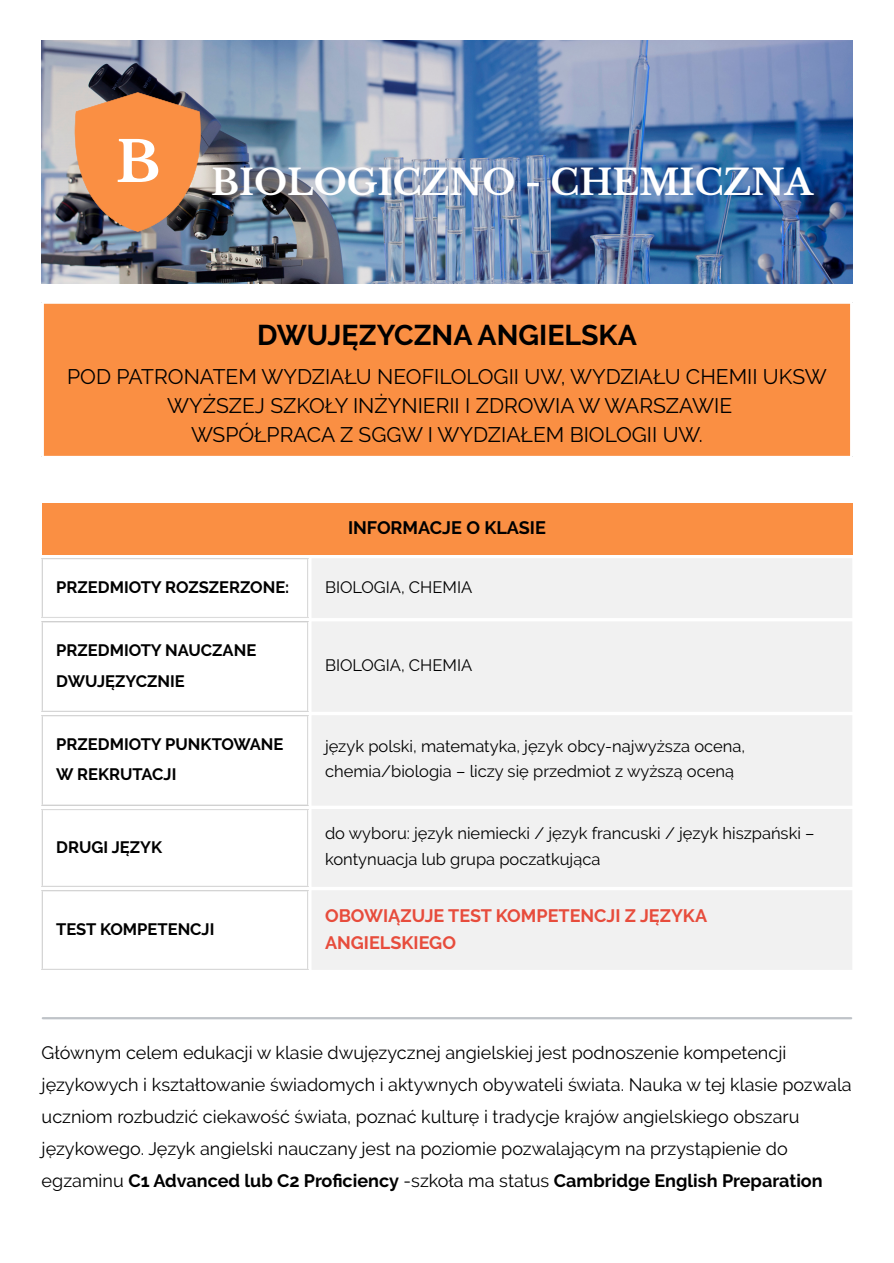
<style>
.page{position:relative;width:894px;height:1263px;background:#fff}
.page>*{position:absolute;margin:0;border:0;box-sizing:border-box;transform-origin:0 0}
.t1{font:700 55.95px "Libre Baskerville";color:#fff}
.t2{font:700 35.1px "Libre Baskerville";color:#fff}
.t3{font:700 28.5px "Raleway";color:#000}
.t4{font:21px "Raleway";color:#000}
.t5{font:18px/32.1px "Raleway";color:#000}
.t6{font:700 18px/27px "Raleway";color:#e74c3c}
.t7{font:700 18px "Raleway";color:#000}
.t8{font:16.5px/24.8px "Raleway";color:#000}
.t9{font:700 16.5px/30.3px "Raleway";color:#000}
.s1{font-weight:700}
</style>
<div class="page">
<img style="left:42px;top:40px;width:810px;height:244px">
<svg style="left:75px;top:92px;width:126px;height:140px;background:#d3824b"></svg>
<div style="left:42px;top:302px;width:809px;height:155px;background:#fa8f43"></div>
<hr style="left:42px;top:304px;width:2px;height:152px;background:#fff">
<hr style="left:849px;top:304px;width:3px;height:152px;background:#fff">
<hr style="left:42px;top:302px;width:810px;height:2px;background:#fff">
<hr style="left:42px;top:456px;width:810px;height:2px;background:#fff">
<div style="left:42px;top:503px;width:810px;height:52px;background:#fa8f43"></div>
<div style="left:312px;top:558px;width:540px;height:412px;background:#f1f1f1"></div>
<hr style="left:42px;top:559px;width:1px;height:58px;background:#dbdbdb">
<hr style="left:307px;top:559px;width:1px;height:58px;background:#dbdbdb">
<hr style="left:42px;top:558px;width:266px;height:1px;background:#dbdbdb">
<hr style="left:42px;top:617px;width:266px;height:1px;background:#dbdbdb">
<hr style="left:42px;top:622px;width:1px;height:89px;background:#dbdbdb">
<hr style="left:307px;top:622px;width:1px;height:89px;background:#dbdbdb">
<hr style="left:42px;top:621px;width:266px;height:1px;background:#dbdbdb">
<hr style="left:42px;top:711px;width:266px;height:1px;background:#dbdbdb">
<hr style="left:42px;top:716px;width:1px;height:88px;background:#dbdbdb">
<hr style="left:307px;top:716px;width:1px;height:88px;background:#dbdbdb">
<hr style="left:42px;top:715px;width:266px;height:1px;background:#dbdbdb">
<hr style="left:42px;top:804px;width:266px;height:2px;background:#dbdbdb">
<hr style="left:42px;top:810px;width:1px;height:76px;background:#dbdbdb">
<hr style="left:307px;top:810px;width:1px;height:76px;background:#dbdbdb">
<hr style="left:42px;top:809px;width:266px;height:1px;background:#dbdbdb">
<hr style="left:42px;top:886px;width:266px;height:1px;background:#dbdbdb">
<hr style="left:42px;top:891px;width:1px;height:78px;background:#dbdbdb">
<hr style="left:307px;top:891px;width:1px;height:78px;background:#dbdbdb">
<hr style="left:42px;top:890px;width:266px;height:1px;background:#dbdbdb">
<hr style="left:42px;top:969px;width:266px;height:1px;background:#dbdbdb">
<hr style="left:43px;top:1017px;width:808px;height:2px;background:#bfc3c8">
<p class="t1" style="left:116px;top:128px;width:46px">B</p>
<p class="t2" style="left:211px;top:161px;width:603px">BIOLOGICZNO - CHEMICZNA</p>
<h1 class="t3" style="left:257px;top:319px;width:381px">DWUJĘZYCZNA ANGIELSKA</h1>
<p class="t4" style="left:67px;top:364px;width:761px">POD PATRONATEM WYDZIAŁU NEOFILOLOGII UW, WYDZIAŁU CHEMII UKSW</p>
<p class="t4" style="left:167px;top:393px;width:566px">WYŻSZEJ SZKOŁY INŻYNIERII I ZDROWIA W WARSZAWIE</p>
<p class="t4" style="left:191px;top:422px;width:513px">WSPÓŁPRACA Z SGGW I WYDZIAŁEM BIOLOGII UW.</p>
<p class="t7" style="left:348px;top:517px;width:199px">INFORMACJE O KLASIE</p>
<p class="t9" style="left:56px;top:572px;width:234px">PRZEDMIOTY ROZSZERZONE:</p>
<p class="t8" style="left:325px;top:575px;width:149px">BIOLOGIA, CHEMIA</p>
<p class="t9" style="left:56px;top:635px;width:201px">PRZEDMIOTY NAUCZANE<br>DWUJĘZYCZNIE</p>
<p class="t8" style="left:325px;top:653px;width:149px">BIOLOGIA, CHEMIA</p>
<p class="t9" style="left:56px;top:729px;width:229px">PRZEDMIOTY PUNKTOWANE<br>W REKRUTACJI</p>
<p class="t8" style="left:325px;top:734px;width:421px">język polski, matematyka, język obcy-najwyższa ocena, chemia/biologia – liczy się przedmiot z wyższą oceną</p>
<p class="t9" style="left:56px;top:832px;width:107px">DRUGI JĘZYK</p>
<p class="t9" style="left:56px;top:914px;width:160px">TEST KOMPETENCJI</p>
<p class="t8" style="left:325px;top:821px;width:491px;line-height:25.8px">do wyboru: język niemiecki / język francuski / język hiszpański – kontynuacja lub grupa poczatkująca</p>
<p class="t6" style="left:325px;top:902px;width:383px">OBOWIĄZUJE TEST KOMPETENCJI Z JĘZYKA<br>ANGIELSKIEGO</p>
<p class="t5" style="left:42px;top:1036px;width:811px">Głównym celem edukacji w klasie dwujęzycznej angielskiej jest podnoszenie kompetencji językowych i kształtowanie świadomych i aktywnych obywateli świata. Nauka w tej klasie pozwala uczniom rozbudzić ciekawość świata, poznać kulturę i tradycje krajów angielskiego obszaru językowego. Język angielski nauczany jest na poziomie pozwalającym na przystąpienie do egzaminu <span class="s1">C1 Advanced lub C2 Proficiency</span> -szkoła ma status <span class="s1">Cambridge English Preparation</span></p>
</div>
